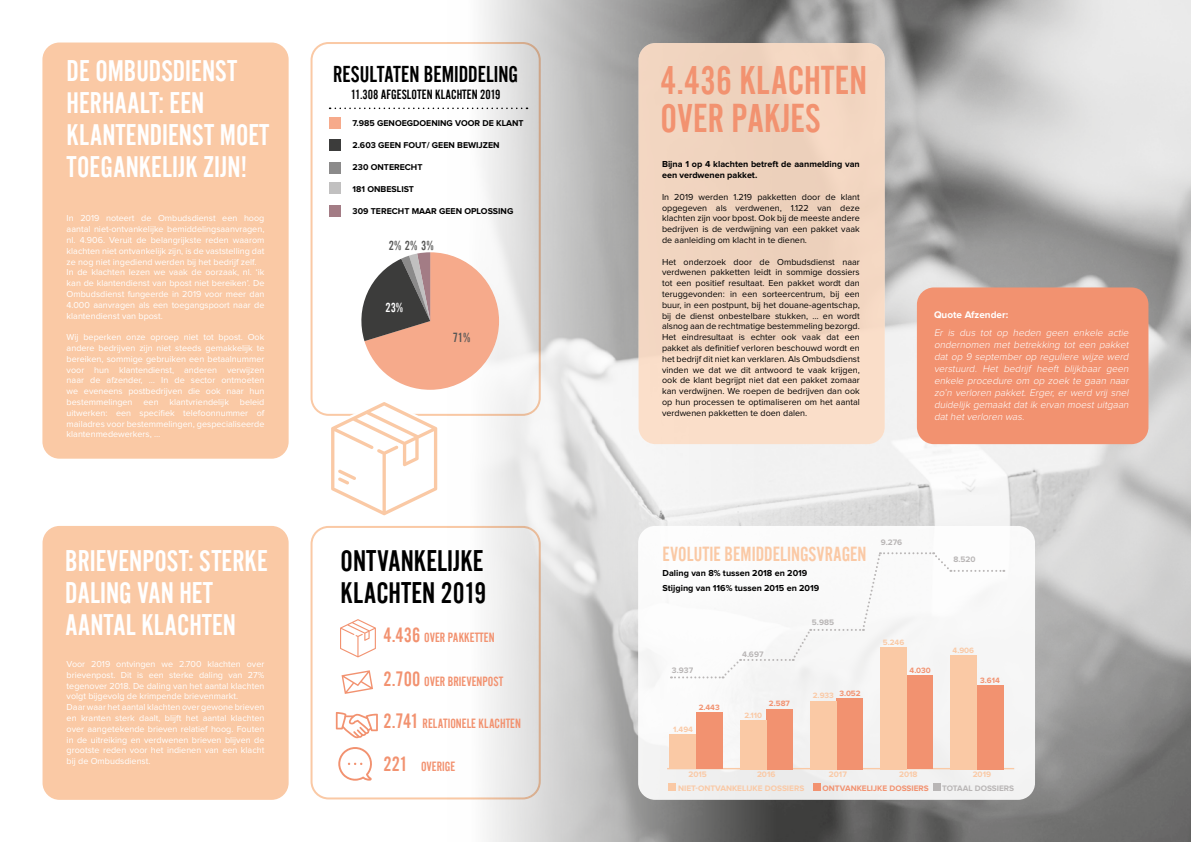
<style>
.page{position:relative;width:1191px;height:842px;background:#fff}
.page>*{position:absolute;margin:0;border:0;box-sizing:border-box;transform-origin:0 0}
.t1{font:42px/38px "Alternate Got No 2 D";color:#f29270}
.t2{font:31.2px/32.1px "Alternate Got No 2 D";color:#fff}
.t3{font:31.2px/32.1px "Alternate Got No 2 D";color:#000}
.t4{font:24px "Alternate Got No 2 D";color:#000}
.t5{font:21.4px "Alternate Got No 2 D";color:#fac9a5}
.t6{font:14px "Alternate Got No 2 D";color:#f29270}
.t7{font:14px "Alternate Got No 2 D";color:#000}
.t8{font:13.8px "Alternate Got No 2 D";color:#575756}
.t9{font:13.8px "Alternate Got No 2 D";color:#fff}
.t10{font:italic 300 10px/12px "Proxima Nova";color:#fff;text-align:justify}
.t11{font:700 10px "Proxima Nova";color:#fff}
.t12{font:9px/10.8px "Proxima Nova";color:#fff}
.t13{font:9px/10.8px "Proxima Nova";color:#000;text-align:justify}
.t14{font:700 9px/10.8px "Proxima Nova";color:#000}
.t15{font:700 8.8px "Proxima Nova";color:#000}
.t16{font:700 8.2px "Proxima Nova";color:#fac9a5}
.t17{font:700 8.2px "Proxima Nova";color:#b9b6b6}
.t18{font:700 8.2px "Proxima Nova";color:#f29270}
.t19{font:700 8px "Proxima Nova";color:#fac9a5}
.t20{font:700 8px "Proxima Nova";color:#f29270}
.s1{font-size:21.7px}
</style>
<div class="page">
<img style="left:448px;top:0;width:743px;height:842px">
<div style="left:43px;top:526px;width:246px;height:274px;background:#fac9a5;border-radius:17px"></div>
<div style="left:42px;top:43px;width:247px;height:416px;background:#fac9a5;border-radius:17px"></div>
<div style="left:638px;top:526px;width:397px;height:274px;background:#f6f6f6;border-radius:17px"></div>
<div style="left:917px;top:287px;width:231px;height:157px;background:#f29270;border-radius:17px"></div>
<div style="left:329px;top:117px;width:12px;height:12px;background:#f6aa8b"></div>
<div style="left:329px;top:139px;width:12px;height:12px;background:#3c3c3b"></div>
<div style="left:329px;top:162px;width:12px;height:12px;background:#8b8a8a"></div>
<div style="left:329px;top:182px;width:12px;height:12px;background:#c1c0c0"></div>
<div style="left:329px;top:205px;width:12px;height:12px;background:#a37c85"></div>
<svg style="left:329px;top:108px;width:198px;height:1px"></svg>
<div style="left:310px;top:42px;width:231px;height:374px;border:2px solid #fac9a5;border-radius:17px"></div>
<div style="left:310px;top:526px;width:231px;height:273px;border:2px solid #fac9a5;border-radius:17px"></div>
<svg style="left:340px;top:619px;width:36px;height:38px"></svg>
<svg style="left:341px;top:670px;width:32px;height:24px"></svg>
<svg style="left:336px;top:712px;width:42px;height:26px"></svg>
<svg style="left:338px;top:747px;width:34px;height:34px"></svg>
<div style="left:638px;top:43px;width:246px;height:401px;background:#f2d6c0;border-radius:17px"></div>
<svg style="left:361px;top:252px;width:138px;height:138px"></svg>
<hr style="left:667px;top:768px;width:347px;height:1px;background:#fac9a5">
<div style="left:668px;top:784px;width:7px;height:7px;background:#fac9a5"></div>
<div style="left:813px;top:784px;width:7px;height:7px;background:#f29270"></div>
<div style="left:933px;top:784px;width:7px;height:7px;background:#b9b6b6"></div>
<svg style="left:671px;top:552px;width:333px;height:126px"></svg>
<div style="left:977px;top:685px;width:26px;height:84px;background:#f29270"></div>
<div style="left:950px;top:655px;width:27px;height:114px;background:#fac9a5"></div>
<div style="left:906px;top:675px;width:27px;height:94px;background:#f29270"></div>
<div style="left:880px;top:647px;width:26px;height:122px;background:#fac9a5"></div>
<div style="left:836px;top:698px;width:27px;height:71px;background:#f29270"></div>
<div style="left:810px;top:701px;width:26px;height:68px;background:#fac9a5"></div>
<div style="left:766px;top:709px;width:26px;height:60px;background:#f29270"></div>
<div style="left:740px;top:720px;width:26px;height:49px;background:#fac9a5"></div>
<div style="left:696px;top:712px;width:26px;height:57px;background:#f29270"></div>
<div style="left:669px;top:734px;width:27px;height:35px;background:#fac9a5"></div>
<svg style="left:325px;top:402px;width:118px;height:114px"></svg>
<h2 class="t2" style="left:67px;top:55px;width:204px">DE OMBUDSDIENST<br>HERHAALT: EEN<br>KLANTENDIENST MOET<br>TOEGANKELIJK ZIJN!</h2>
<p class="t12" style="left:67px;top:213px;width:199px">In 2019 noteert de Ombudsdienst een hoog aantal niet-ontvankelijke bemiddelingsaanvragen, nl. 4.906. Veruit de belangrijkste reden waarom klachten niet ontvankelijk zijn, is de vaststelling dat ze nog niet ingediend werden bij het bedrijf zelf.<br>In de klachten lezen we vaak de oorzaak, nl. ‘ik kan de klantendienst van bpost niet bereiken’. De Ombudsdienst fungeerde in 2019 voor meer dan 4.000 aanvragen als een toegangspoort naar de klantendienst van bpost.</p>
<p class="t12" style="left:67px;top:332px;width:199px;text-align:justify">Wij beperken onze oproep niet tot bpost. Ook andere bedrijven zijn niet steeds gemakkelijk te bereiken, sommige gebruiken een betaalnummer voor hun klantendienst, anderen verwijzen naar de afzender, … In de sector ontmoeten we eveneens postbedrijven die ook naar hun bestemmelingen een klantvriendelijk beleid uitwerken: een specifiek telefoonnummer of mailadres voor bestemmelingen, gespecialiseerde klantenmedewerkers, …</p>
<h2 class="t2" style="left:65px;top:544px;width:204px">BRIEVENPOST: STERKE<br>DALING VAN HET<br>AANTAL KLACHTEN</h2>
<p class="t12" style="left:67px;top:659px;width:199px">Voor 2019 ontvingen we 2.700 klachten over brievenpost. Dit is een sterke daling van 27% tegenover 2018. De daling van het aantal klachten volgt bijgevolg de krimpende brievenmarkt.<br>Daar waar het aantal klachten over gewone brieven en kranten sterk daalt, blijft het aantal klachten over aangetekende brieven relatief hoog. Fouten in de uitreiking en verdwenen brieven blijven de grootste reden voor het indienen van een klacht bij de Ombudsdienst.</p>
<h3 class="t4" style="left:333px;top:62px;width:186px">RESULTATEN BEMIDDELING</h3>
<h3 class="t7" style="left:351px;top:87px;width:151px">11.308 AFGESLOTEN KLACHTEN 2019</h3>
<p class="t15" style="left:353px;top:118px;width:173px">7.985 GENOEGDOENING VOOR DE KLANT</p>
<p class="t15" style="left:353px;top:140px;width:148px">2.603 GEEN FOUT/ GEEN BEWIJZEN</p>
<p class="t15" style="left:353px;top:162px;width:71px">230 ONTERECHT</p>
<p class="t15" style="left:353px;top:184px;width:63px">181 ONBESLIST</p>
<p class="t15" style="left:353px;top:206px;width:162px">309 TERECHT MAAR GEEN OPLOSSING</p>
<h3 class="t8" style="left:389px;top:238px;width:46px">2% 2% 3%</h3>
<h3 class="t9" style="left:385px;top:300px;width:19px">23%</h3>
<h3 class="t8" style="left:453px;top:331px;width:19px">71%</h3>
<h2 class="t3" style="left:341px;top:544px;width:147px">ONTVANKELIJKE<br>KLACHTEN 2019</h2>
<h3 class="t6" style="left:383px;top:630px;width:113px"><span class="s1">4.436</span> OVER PAKKETTEN</h3>
<h3 class="t6" style="left:383px;top:674px;width:122px"><span class="s1">2.700</span> OVER BRIEVENPOST</h3>
<h3 class="t6" style="left:383px;top:717px;width:139px"><span class="s1">2.741</span> RELATIONELE KLACHTEN</h3>
<h3 class="t6" style="left:383px;top:759px;width:73px"><span class="s1">221</span> OVERIGE</h3>
<h1 class="t1" style="left:660px;top:61px;width:208px">4.436 KLACHTEN<br>OVER PAKJES</h1>
<p class="t14" style="left:662px;top:159px;width:199px">Bijna 1 op 4 klachten betreft de aanmelding van een verdwenen pakket.</p>
<p class="t13" style="left:662px;top:192px;width:199px">In 2019 werden 1.219 pakketten door de klant opgegeven als verdwenen, 1.122 van deze klachten zijn voor bpost. Ook bij de meeste andere bedrijven is de verdwijning van een pakket vaak de aanleiding om klacht in te dienen.</p>
<p class="t13" style="left:662px;top:256px;width:199px">Het onderzoek door de Ombudsdienst naar verdwenen pakketten leidt in sommige dossiers tot een positief resultaat. Een pakket wordt dan teruggevonden: in een sorteercentrum, bij een buur, in een postpunt, bij het douane-agentschap, bij de dienst onbestelbare stukken, … en wordt alsnog aan de rechtmatige bestemmeling bezorgd.<br>Het eindresultaat is echter ook vaak dat een pakket als definitief verloren beschouwd wordt en het bedrijf dit niet kan verklaren. Als Ombudsdienst vinden we dat we dit antwoord te vaak krijgen, ook de klant begrijpt niet dat een pakket zomaar kan verdwijnen. We roepen de bedrijven dan ook op hun processen te optimaliseren om het aantal verdwenen pakketten te doen dalen.</p>
<p class="t11" style="left:934px;top:309px;width:76px">Quote Afzender:</p>
<p class="t10" style="left:934px;top:327px;width:198px">Er is dus tot op heden geen enkele actie ondernomen met betrekking tot een pakket dat op 9 september op reguliere wijze werd verstuurd. Het bedrijf heeft blijkbaar geen enkele procedure om op zoek te gaan naar zo’n verloren pakket. Erger, er werd vrij snel duidelijk gemaakt dat ik ervan moest uitgaan dathetverloren was.</p>
<h3 class="t5" style="left:662px;top:542px;width:205px">EVOLUTIE BEMIDDELINGSVRAGEN</h3>
<p class="t14" style="left:662px;top:566px;width:158px;line-height:15px">Daling van 8% tussen 2018 en 2019<br>Stijging van 116% tussen 2015 en 2019</p>
<p class="t17" style="left:672px;top:666px;width:23px">3.937</p>
<p class="t20" style="left:698px;top:703px;width:23px">2.443</p>
<p class="t19" style="left:673px;top:725px;width:21px">1.494</p>
<p class="t17" style="left:742px;top:650px;width:23px">4.697</p>
<p class="t20" style="left:769px;top:699px;width:22px">2.587</p>
<p class="t19" style="left:744px;top:710px;width:19px">2.110</p>
<p class="t17" style="left:812px;top:618px;width:24px">5.985</p>
<p class="t20" style="left:839px;top:688px;width:23px">3.052</p>
<p class="t19" style="left:813px;top:691px;width:23px">2.933</p>
<p class="t17" style="left:881px;top:537px;width:23px">9.276</p>
<p class="t19" style="left:883px;top:637px;width:23px">5.246</p>
<p class="t20" style="left:909px;top:665px;width:23px">4.030</p>
<p class="t17" style="left:953px;top:555px;width:24px">8.520</p>
<p class="t19" style="left:952px;top:645px;width:23px">4.906</p>
<p class="t20" style="left:980px;top:675px;width:21px">3.614</p>
<p class="t16" style="left:688px;top:769px;width:20px">2015</p>
<p class="t16" style="left:757px;top:769px;width:20px">2016</p>
<p class="t16" style="left:829px;top:769px;width:19px">2017</p>
<p class="t16" style="left:899px;top:769px;width:20px">2018</p>
<p class="t16" style="left:972px;top:769px;width:20px">2019</p>
<p class="t16" style="left:678px;top:783px;width:128px">NIET-ONTVANKELIJKE DOSSIERS</p>
<p class="t18" style="left:822px;top:783px;width:108px">ONTVANKELIJKE DOSSIERS</p>
<p class="t17" style="left:942px;top:783px;width:74px">TOTAAL DOSSIERS</p>
</div>
